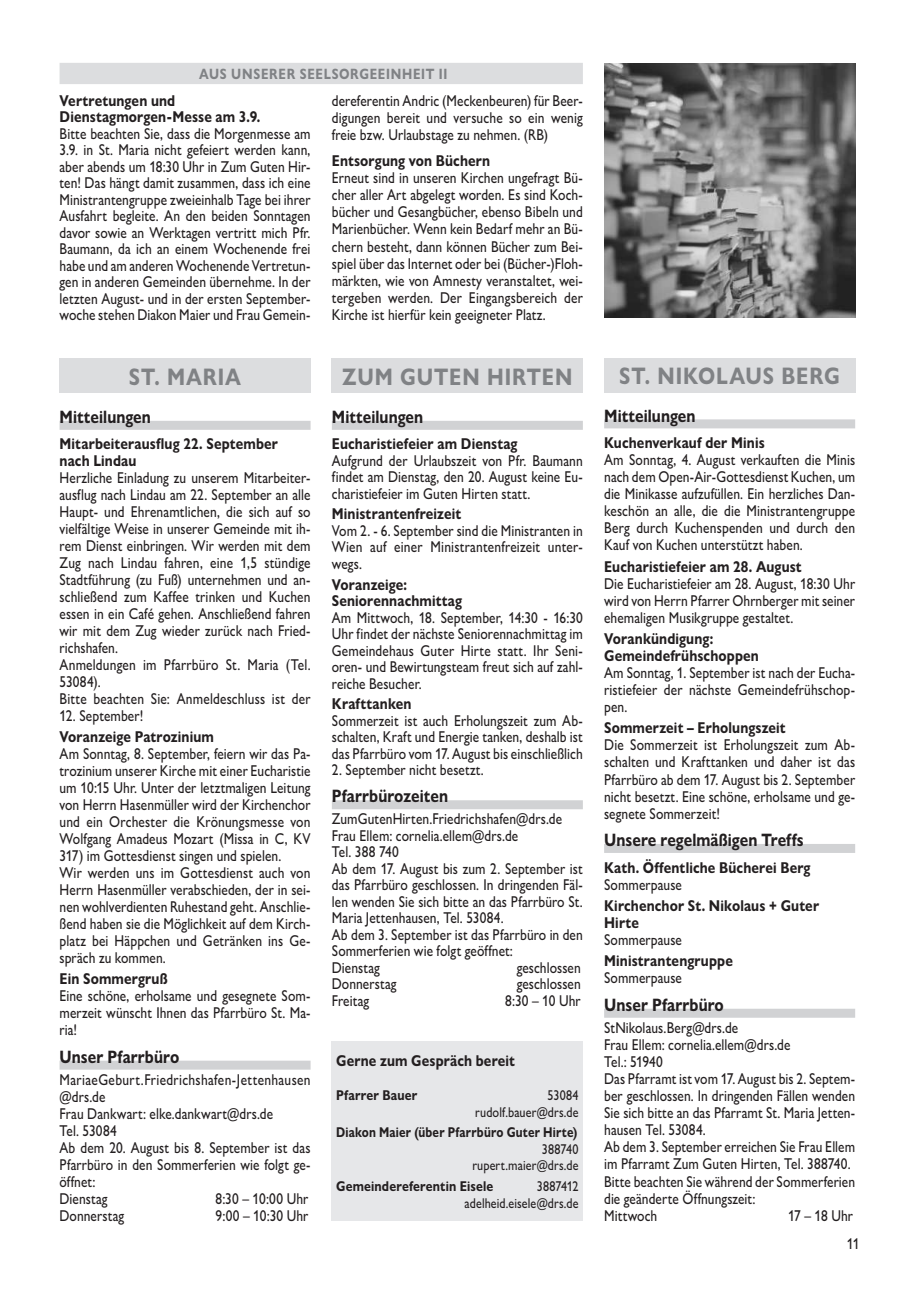
<style>
.page{position:relative;width:919px;height:1289px;background:#fff}
.page>*{position:absolute;margin:0;border:0;box-sizing:border-box;transform-origin:0 0}
.t1{font:700 24px "Gill Sans Nova";letter-spacing:.045em;color:#808285;scale:.85 1}
.t2{font:700 18px "Gill Sans Nova";letter-spacing:.005em;color:#231f20;scale:.84 1}
.t3{font:500 15.75px/17px "Gill Sans Nova";letter-spacing:.005em;color:#231f20;text-align:justify;scale:.85 1}
.t4{font:700 15.75px/17px "Gill Sans Nova";letter-spacing:.01em;color:#231f20;scale:.85 1}
.t5{font:700 15px "Gill Sans Nova";letter-spacing:.055em;color:#808285;scale:.83 1}
.t6{font:500 14.25px/16.5px "Gill Sans Nova";letter-spacing:.01em;color:#231f20;text-align:right;scale:.85 1}
.t7{font:700 14.25px "Gill Sans Nova";letter-spacing:.015em;color:#231f20;scale:.85 1}
.t8{font:700 14.25px "Gill Sans Nova";letter-spacing:.015em;color:#231f20;scale:.81 1}
</style>
<div class="page">
<div style="left:60px;top:359px;width:250px;height:34px;background:#dcdddf"></div>
<div style="left:332px;top:359px;width:251px;height:34px;background:#dcdddf"></div>
<div style="left:604px;top:358px;width:251px;height:34px;background:#dcdddf"></div>
<div style="left:60px;top:421px;width:250px;height:9px;background:#d1d2d4"></div>
<div style="left:60px;top:1060px;width:250px;height:9px;background:#d1d2d4"></div>
<div style="left:332px;top:421px;width:251px;height:9px;background:#d1d2d4"></div>
<div style="left:332px;top:800px;width:251px;height:9px;background:#d1d2d4"></div>
<div style="left:604px;top:419px;width:251px;height:9px;background:#d1d2d4"></div>
<div style="left:604px;top:844px;width:251px;height:9px;background:#d1d2d4"></div>
<div style="left:604px;top:1008px;width:251px;height:9px;background:#d1d2d4"></div>
<div style="left:60px;top:63px;width:523px;height:21px;background:#dcdddf"></div>
<div style="left:332px;top:1041px;width:251px;height:179px;background:#e6e7e9"></div>
<img style="left:604px;top:64px;width:251px;height:253px">
<p class="t5" style="left:199px;top:66px;width:300px">AUS UNSERER SEELSORGEEINHEIT II</p>
<p class="t4" style="left:60px;top:92px;width:238px;line-height:16.5px">Vertretungen und<br>Dienstagmorgen-Messe am 3.9.</p>
<p class="t3" style="left:60px;top:125px;width:297px;line-height:16.5px">Bitte beachten Sie, dass die Morgenmesse am 3.9. in St. Maria nicht gefeiert werden kann, aber abends um 18:30 Uhr in Zum Guten Hir&shy;ten! Das hängt damit zusammen, dass ich eine Ministrantengruppe zweieinhalb Tage bei ihrer Ausfahrt begleite. An den beiden Sonntagen davor sowie an Werktagen vertritt mich Pfr.<br>Baumann, da ich an einem Wochenende frei habe und am anderen Wochenende Vertretun&shy;gen in anderen Gemeinden übernehme. In der letzten August- und in der ersten September&shy;woche stehen Diakon Maier und Frau Gemein-</p>
<p class="t3" style="left:332px;top:92px;width:297px">dereferentin Andric (Meckenbeuren) für Beer&shy;digungen bereit und versuche so ein wenig freie bzw. Urlaubstage zu nehmen. (RB)</p>
<p class="t4" style="left:332px;top:152px;width:188px">Entsorgung von Büchern</p>
<p class="t3" style="left:332px;top:169px;width:297px">Erneut sind in unseren Kirchen ungefragt Bü&shy;cher aller Art abgelegt worden. Es sind Koch&shy;bücher und Gesangbücher, ebenso Bibeln und Marienbücher. Wenn kein Bedarf mehr an Bü&shy;chern besteht, dann können Bücher zum Bei&shy;spiel über das Internet oder bei (Bücher-)Floh&shy;märkten, wie von Amnesty veranstaltet, wei&shy;tergeben werden. Der Eingangsbereich der Kirche ist hierfür kein geeigneter Platz.</p>
<h1 class="t1" style="left:129px;top:363px;width:133px">ST. MARIA</h1>
<h1 class="t1" style="left:342px;top:363px;width:272px">ZUM GUTEN HIRTEN</h1>
<h1 class="t1" style="left:619px;top:363px;width:261px">ST. NIKOLAUS BERG</h1>
<p class="t2" style="left:60px;top:407px;width:110px">Mitteilungen</p>
<p class="t4" style="left:60px;top:436px;width:259px">Mitarbeiterausflug 22. September nach Lindau</p>
<p class="t3" style="left:60px;top:470px;width:297px;text-align:left">Herzliche Einladung zu unserem Mitarbeiter&shy;ausflug nach Lindau am 22. September an alle Haupt- und Ehrenamtlichen, die sich auf so vielfältige Weise in unserer Gemeinde mit ih&shy;rem Dienst einbringen. Wir werden mit dem Zug nach Lindau fahren, eine 1,5 stündige Stadtführung (zu Fuß) unternehmen und an&shy;schließend zum Kaffee trinken und Kuchen essen in ein Café gehen. Anschließend fahren wir mit dem Zug wieder zurück nach Fried&shy;richshafen.<br>Anmeldungen im Pfarrbüro St. Maria (Tel.<br>53084).<br>Bitte beachten Sie: Anmeldeschluss ist der</p>
<p class="t3" style="left:60px;top:707px;width:100px">12. September!</p>
<p class="t4" style="left:60px;top:728px;width:183px">Voranzeige Patrozinium</p>
<p class="t3" style="left:60px;top:746px;width:297px;text-align:left">Am Sonntag, 8. September, feiern wir das Pa&shy;trozinium unserer Kirche mit einer Eucharistie um 10:15 Uhr. Unter der letztmaligen Leitung von Herrn Hasenmüller wird der Kirchenchor und ein Orchester die Krönungsmesse von Wolfgang Amadeus Mozart (Missa in C, KV 317) im Gottesdienst singen und spielen.<br>Wir werden uns im Gottesdienst auch von Herrn Hasenmüller verabschieden, der in sei&shy;nen wohlverdienten Ruhestand geht. Anschlie&shy;ßend haben sie die Möglichkeit auf dem Kirch&shy;platz bei Häppchen und Getränken ins Ge&shy;spräch zu kommen.</p>
<p class="t4" style="left:60px;top:970px;width:129px">Ein Sommergruß</p>
<p class="t3" style="left:60px;top:987px;width:297px">Eine schöne, erholsame und gesegnete Som&shy;merzeit wünscht Ihnen das Pfarrbüro St. Ma&shy;ria!</p>
<p class="t2" style="left:60px;top:1046px;width:144px">Unser Pfarrbüro</p>
<p class="t3" style="left:60px;top:1071px;width:297px;text-align:left">MariaeGeburt.Friedrichshafen-Jettenhausen @drs.de<br>Frau Dankwart: elke.dankwart@drs.de<br>Tel. 53084<br>Ab dem 20. August bis 8. September ist das<br>Pfarrbüro in den Sommerferien wie folgt ge&shy;öffnet:<br>Dienstag</p>
<p class="t2" style="left:604px;top:405px;width:110px">Mitteilungen</p>
<p class="t4" style="left:604px;top:434px;width:190px">Kuchenverkauf der Minis</p>
<p class="t3" style="left:604px;top:451px;width:297px">Am Sonntag, 4. August verkauften die Minis nach dem Open-Air-Gottesdienst Kuchen, um die Minikasse aufzufüllen. Ein herzliches Dan&shy;keschön an alle, die die Ministrantengruppe Berg durch Kuchenspenden und durch den Kauf von Kuchen unterstützt haben.</p>
<p class="t4" style="left:604px;top:558px;width:234px">Eucharistiefeier am 28. August</p>
<p class="t3" style="left:604px;top:575px;width:297px">Die Eucharistiefeier am 28. August, 18:30 Uhr wird von Herrn Pfarrer Ohrnberger mit seiner ehemaligen Musikgruppe gestaltet.</p>
<p class="t4" style="left:604px;top:630px;width:183px">Vorankündigung:<br>Gemeindefrühschoppen</p>
<p class="t3" style="left:604px;top:664px;width:297px">Am Sonntag, 1. September ist nach der Eucha&shy;ristiefeier der nächste Gemeindefrühschop&shy;pen.</p>
<p class="t4" style="left:604px;top:719px;width:215px">Sommerzeit – Erholungszeit</p>
<p class="t3" style="left:604px;top:737px;width:297px">Die Sommerzeit ist Erholungszeit zum Ab&shy;schalten und Krafttanken und daher ist das Pfarrbüro ab dem 17. August bis 2. September nicht besetzt. Eine schöne, erholsame und ge&shy;segnete Sommerzeit!</p>
<p class="t2" style="left:604px;top:830px;width:239px">Unsere regelmäßigen Treffs</p>
<p class="t4" style="left:604px;top:859px;width:244px">Kath. Öffentliche Bücherei Berg</p>
<p class="t3" style="left:604px;top:876px;width:93px">Sommerpause</p>
<p class="t4" style="left:604px;top:897px;width:254px">Kirchenchor St. Nikolaus + Guter<br>Hirte</p>
<p class="t3" style="left:604px;top:931px;width:93px">Sommerpause</p>
<p class="t4" style="left:604px;top:952px;width:153px">Ministrantengruppe</p>
<p class="t3" style="left:604px;top:969px;width:93px">Sommerpause</p>
<p class="t2" style="left:604px;top:994px;width:144px">Unser Pfarrbüro</p>
<p class="t3" style="left:604px;top:1019px;width:297px;text-align:left">StNikolaus.Berg@drs.de<br>Frau Ellem: cornelia.ellem@drs.de<br>Tel.: 51940<br>Das Pfarramt ist vom 17. August bis 2. Septem&shy;ber geschlossen. In dringenden Fällen wenden Sie sich bitte an das Pfarramt St. Maria Jetten&shy;hausen Tel. 53084.<br>Ab dem 3. September erreichen Sie Frau Ellem im Pfarramt Zum Guten Hirten, Tel. 388740.<br>Bitte beachten Sie während der Sommerferien die geänderte Öffnungszeit:<br>Mittwoch</p>
<p class="t2" style="left:332px;top:407px;width:110px">Mitteilungen</p>
<p class="t4" style="left:332px;top:435px;width:220px">Eucharistiefeier am Dienstag</p>
<p class="t3" style="left:332px;top:452px;width:297px;line-height:16.5px">Aufgrund der Urlaubszeit von Pfr. Baumann findet am Dienstag, den 20. August keine Eu&shy;charistiefeier im Guten Hirten statt.</p>
<p class="t4" style="left:332px;top:505px;width:154px">Ministrantenfreizeit</p>
<p class="t3" style="left:332px;top:522px;width:297px;line-height:16.5px">Vom 2. - 6. September sind die Ministranten in Wien auf einer Ministrantenfreizeit unter&shy;wegs.</p>
<p class="t4" style="left:332px;top:576px;width:155px;line-height:16.5px">Voranzeige:<br>Seniorennachmittag</p>
<p class="t3" style="left:332px;top:609px;width:297px;line-height:16.5px">Am Mittwoch, 18. September, 14:30 - 16:30<br>Uhr findet der nächste Seniorennachmittag im Gemeindehaus Guter Hirte statt. Ihr Seni&shy;oren- und Bewirtungsteam freut sich auf zahl&shy;reiche Besucher.</p>
<p class="t4" style="left:332px;top:695px;width:95px">Krafttanken</p>
<p class="t3" style="left:332px;top:712px;width:297px;line-height:16.5px">Sommerzeit ist auch Erholungszeit zum Ab&shy;schalten, Kraft und Energie tanken, deshalb ist das Pfarrbüro vom 17. August bis einschließlich</p>
<p class="t3" style="left:332px;top:762px;width:180px">2. September nicht besetzt.</p>
<p class="t2" style="left:332px;top:786px;width:140px">Pfarrbürozeiten</p>
<p class="t3" style="left:332px;top:811px;width:297px;line-height:16.5px;text-align:left">ZumGutenHirten.Friedrichshafen@drs.de Frau Ellem: cornelia.ellem@drs.de<br>Tel. 388 740<br>Ab dem 17. August bis zum 2. September ist das Pfarrbüro geschlossen. In dringenden Fäl&shy;len wenden Sie sich bitte an das Pfarrbüro St.<br>Maria Jettenhausen, Tel. 53084.<br>Ab dem 3. September ist das Pfarrbüro in den Sommerferien wie folgt geöffnet:<br>Dienstag</p>
<p class="t3" style="left:516px;top:959px;width:77px">geschlossen</p>
<p class="t3" style="left:332px;top:975px;width:78px">Donnerstag</p>
<p class="t3" style="left:516px;top:975px;width:77px">geschlossen</p>
<p class="t3" style="left:332px;top:992px;width:46px">Freitag</p>
<p class="t3" style="left:505px;top:992px;width:90px">8:30 – 10 Uhr</p>
<p class="t4" style="left:336px;top:1052px;width:212px">Gerne zum Gespräch bereit</p>
<p class="t7" style="left:336px;top:1087px;width:97px">Pfarrer Bauer</p>
<p class="t6" style="left:475px;top:1087px;width:123px">53084 rudolf.bauer@drs.de</p>
<p class="t8" style="left:336px;top:1124px;width:299px">Diakon Maier (über Pfarrbüro Guter Hirte)</p>
<p class="t6" style="left:472px;top:1140px;width:126px">388740 rupert.maier@drs.de</p>
<p class="t7" style="left:336px;top:1178px;width:186px">Gemeindereferentin Eisele</p>
<p class="t6" style="left:464px;top:1178px;width:136px">3887412 adelheid.eisele@drs.de</p>
<p class="t3" style="left:215px;top:1190px;width:111px">8:30 – 10:00 Uhr</p>
<p class="t3" style="left:846px;top:1201px;width:16px;line-height:28.8px;text-indent:-59px">17 – 18 Uhr<br>11</p>
<p class="t3" style="left:60px;top:1207px;width:78px">Donnerstag</p>
<p class="t3" style="left:215px;top:1207px;width:111px">9:00 – 10:30 Uhr</p>
</div>
